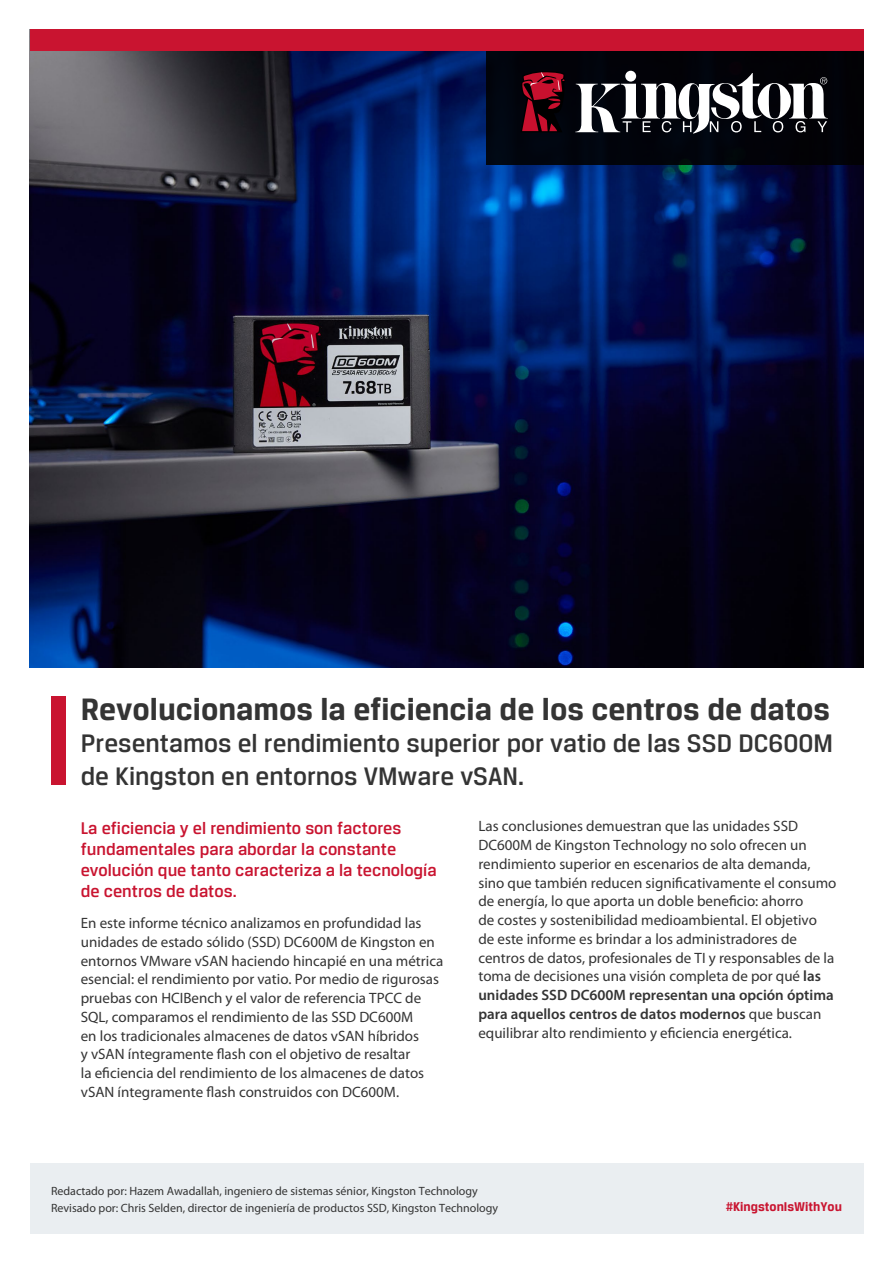
<style>
.page{position:relative;width:893px;height:1263px;background:#fff}
.page>*{position:absolute;margin:0;border:0;box-sizing:border-box;transform-origin:0 0}
.t1{font:700 33px "Breuer Text";color:#343434}
.t2{font:500 27px/32.4px "Breuer Text";color:#343434}
.t3{font:500 18px/21px "Breuer Text";color:#c91430}
.t4{font:15px/18.8px "Myriad Pro";color:#343434}
.t5{font:700 13.5px "Breuer Text";color:#c91430}
.t6{font:12px/17.2px "Myriad Pro";color:#343434}
.s1{font-weight:600}
</style>
<div class="page">
<div style="left:30px;top:1163px;width:833px;height:70px;background:#eaeef1"></div>
<img style="left:30px;top:51px;width:833px;height:617px">
<div style="left:486px;top:51px;width:377px;height:113px;background:#01030a"></div>
<div style="left:625px;top:71px;width:11px;height:11px;background:#fff;border-radius:50%"></div>
<svg style="left:575px;top:73px;width:253px;height:61px"></svg>
<svg style="left:522px;top:72px;width:43px;height:60px"></svg>
<div style="left:30px;top:30px;width:833px;height:21px;background:#c91430"></div>
<div style="left:51px;top:696px;width:15px;height:88px;background:#c91430"></div>
<h1 class="t1" style="left:81px;top:690px;width:751px">Revolucionamos la eficiencia de los centros de datos</h1>
<h2 class="t2" style="left:81px;top:727px;width:754px">Presentamos el rendimiento superior por vatio de las SSD DC600M de Kingston en entornos VMware vSAN.</h2>
<p class="t3" style="left:81px;top:817px;width:357px">La eficiencia y el rendimiento son factores fundamentales para abordar la constante evolución que tanto caracteriza a la tecnología de centros de datos.</p>
<p class="t4" style="left:81px;top:913px;width:364px">En este informe técnico analizamos en profundidad las unidades de estado sólido (SSD) DC600M de Kingston en entornos VMware vSAN haciendo hincapié en una métrica esencial: el rendimiento por vatio. Por medio de rigurosas pruebas con HCIBench y el valor de referencia TPCC de SQL, comparamos el rendimiento de las SSD DC600M<br>en los tradicionales almacenes de datos vSAN híbridos<br>y vSAN íntegramente flash con el objetivo de resaltar<br>la eficiencia del rendimiento de los almacenes de datos vSAN íntegramente flash construidos con DC600M.</p>
<p class="t4" style="left:478px;top:817px;width:360px">Las conclusiones demuestran que las unidades SSD DC600M de Kingston Technology no solo ofrecen un rendimiento superior en escenarios de alta demanda, sino que también reducen significativamente el consumo de energía, lo que aporta un doble beneficio: ahorro<br>de costes y sostenibilidad medioambiental. El objetivo de este informe es brindar a los administradores de centros de datos, profesionales de TI y responsables de la toma de decisiones una visión completa de por qué <span class="s1">las unidades SSD DC600M representan una opción óptima para aquellos centros de datos modernos</span> que buscan equilibrar alto rendimiento y eficiencia energética.</p>
<p class="t6" style="left:51px;top:1182px;width:449px">Redactado por: Hazem Awadallah, ingeniero de sistemas sénior, Kingston Technology<br>Revisado por: Chris Selden, director de ingeniería de productos SSD, Kingston Technology</p>
<p class="t5" style="left:726px;top:1198px;width:118px">#KingstonIsWithYou</p>
</div>
